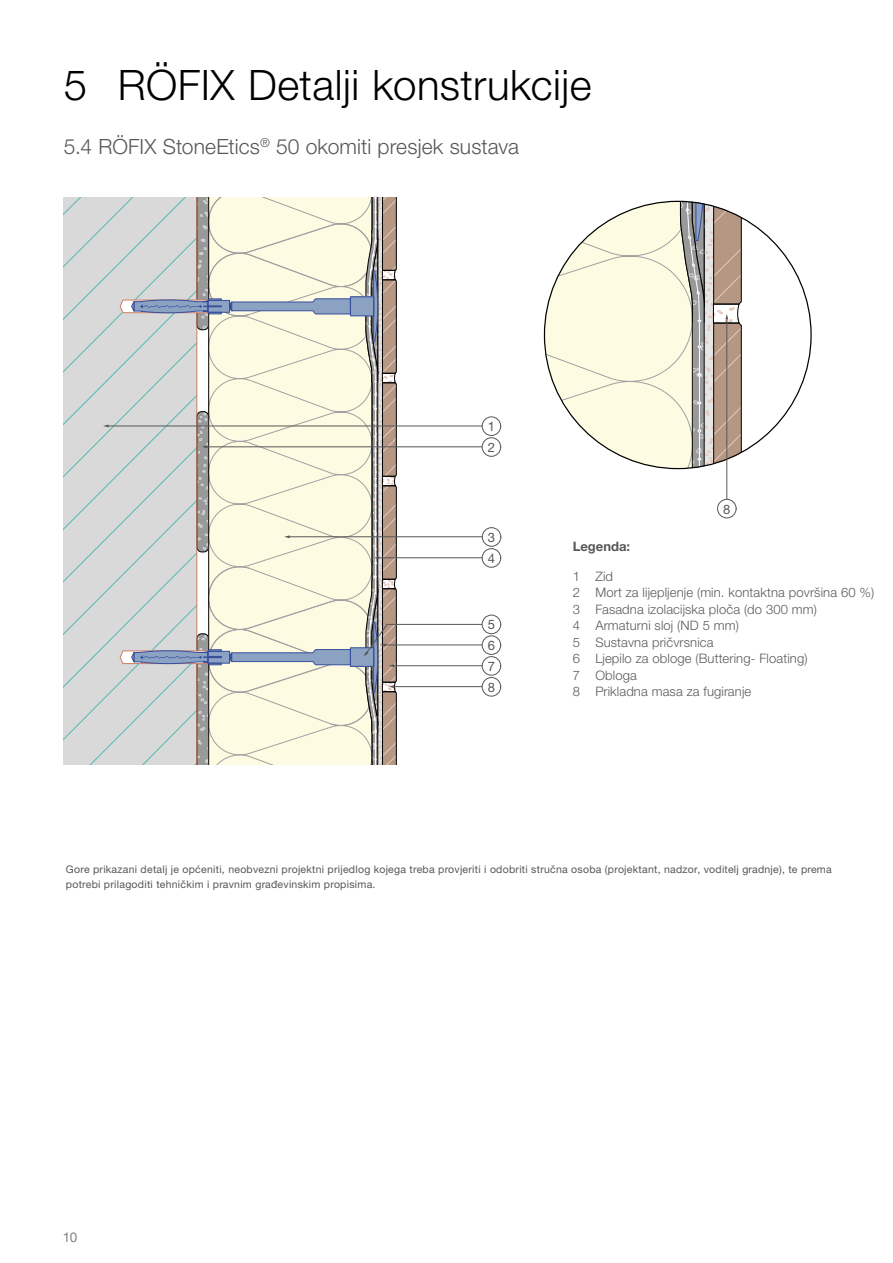
<style>
.page{position:relative;width:893px;height:1263px;background:#fff}
.page>*{position:absolute;margin:0;border:0;box-sizing:border-box;transform-origin:0 0}
.t1{font:300 42px "Helvetica Neue LTW1 G";letter-spacing:.01em;color:#000}
.t2{font:300 21px "Helvetica Neue LTW1 G";letter-spacing:.005em;color:#575756}
.t3{font:13.5px "Helvetica Neue LTW1 G";color:#828584}
.t4{font:300 13.05px/16.5px "Helvetica Neue LTW1 G";letter-spacing:.01em;color:#5b5b5a}
.t5{font:700 13.05px "Helvetica Neue LTW1 G";color:#585756}
.t6{font:13.05px/20.9px "Helvetica Neue LTW1 G";color:#585756}
.t7{font:13.05px "Helvetica Neue LTW1 G";color:#5b5b5a}
.t8{font:10.5px/15px "Helvetica Neue LTW1 G";letter-spacing:.025em;color:#575756}
</style>
<div class="page">
<hr style="left:108px;top:426px;width:374px;height:1px;background:#585756">
<div style="left:482px;top:416px;width:19px;height:20px;border:1px solid #585756;border-radius:50%"></div>
<hr style="left:205px;top:446px;width:277px;height:1px;background:#585756">
<div style="left:482px;top:437px;width:19px;height:20px;border:1px solid #585756;border-radius:50%"></div>
<hr style="left:288px;top:536px;width:194px;height:1px;background:#585756">
<div style="left:482px;top:527px;width:19px;height:20px;border:1px solid #585756;border-radius:50%"></div>
<hr style="left:379px;top:557px;width:103px;height:1px;background:#585756">
<div style="left:482px;top:548px;width:19px;height:20px;border:1px solid #585756;border-radius:50%"></div>
<hr style="left:387px;top:624px;width:95px;height:1px;background:#585756">
<div style="left:482px;top:615px;width:19px;height:19px;border:1px solid #585756;border-radius:50%"></div>
<hr style="left:385px;top:644px;width:97px;height:1px;background:#585756">
<div style="left:482px;top:635px;width:19px;height:20px;border:1px solid #585756;border-radius:50%"></div>
<hr style="left:394px;top:665px;width:88px;height:1px;background:#585756">
<div style="left:482px;top:656px;width:19px;height:20px;border:1px solid #585756;border-radius:50%"></div>
<svg style="left:64px;top:197px;width:333px;height:568px"></svg>
<hr style="left:394px;top:686px;width:88px;height:1px;background:#585756">
<div style="left:482px;top:677px;width:19px;height:19px;border:1px solid #585756;border-radius:50%"></div>
<svg style="left:544px;top:201px;width:198px;height:268px"></svg>
<hr style="left:726px;top:320px;width:1px;height:179px;background:#585756">
<div style="left:717px;top:499px;width:19px;height:19px;border:1px solid #585756;border-radius:50%"></div>
<h1 class="t1" style="left:64px;top:59px;width:529px">5 RÖFIX Detalji konstrukcije</h1>
<h2 class="t2" style="left:64px;top:133px;width:457px">5.4 RÖFIX StoneEtics<sup>®</sup> 50 okomiti presjek sustava</h2>
<p class="t6" style="left:488px;top:416px;width:9px">1<br>2</p>
<p class="t6" style="left:488px;top:527px;width:9px">3<br>4</p>
<p class="t6" style="left:488px;top:614px;width:9px;text-align:justify">5<br>6<br>7</p>
<p class="t7" style="left:488px;top:679px;width:9px">8</p>
<p class="t7" style="left:723px;top:501px;width:9px">8</p>
<p class="t5" style="left:573px;top:538px;width:59px">Legenda:</p>
<p class="t4" style="left:573px;top:568px;width:303px">1 Zid<br>2 Mort za lijepljenje (min. kontaktna površina 60 %)<br>3 Fasadna izolacijska ploča (do 300 mm)<br>4 Armaturni sloj (ND 5 mm)<br>5 Sustavna pričvrsnica<br>6 Ljepilo za obloge (Buttering- Floating)<br>7 Obloga<br>8 Prikladna masa za fugiranje</p>
<p class="t8" style="left:66px;top:861px;width:767px">Gore prikazani detalj je općeniti, neobvezni projektni prijedlog kojega treba provjeriti i odobriti stručna osoba (projektant, nadzor, voditelj gradnje), te prema potrebi prilagoditi tehničkim i pravnim građevinskim propisima.</p>
<p class="t3" style="left:63px;top:1228px;width:16px">10</p>
</div>
